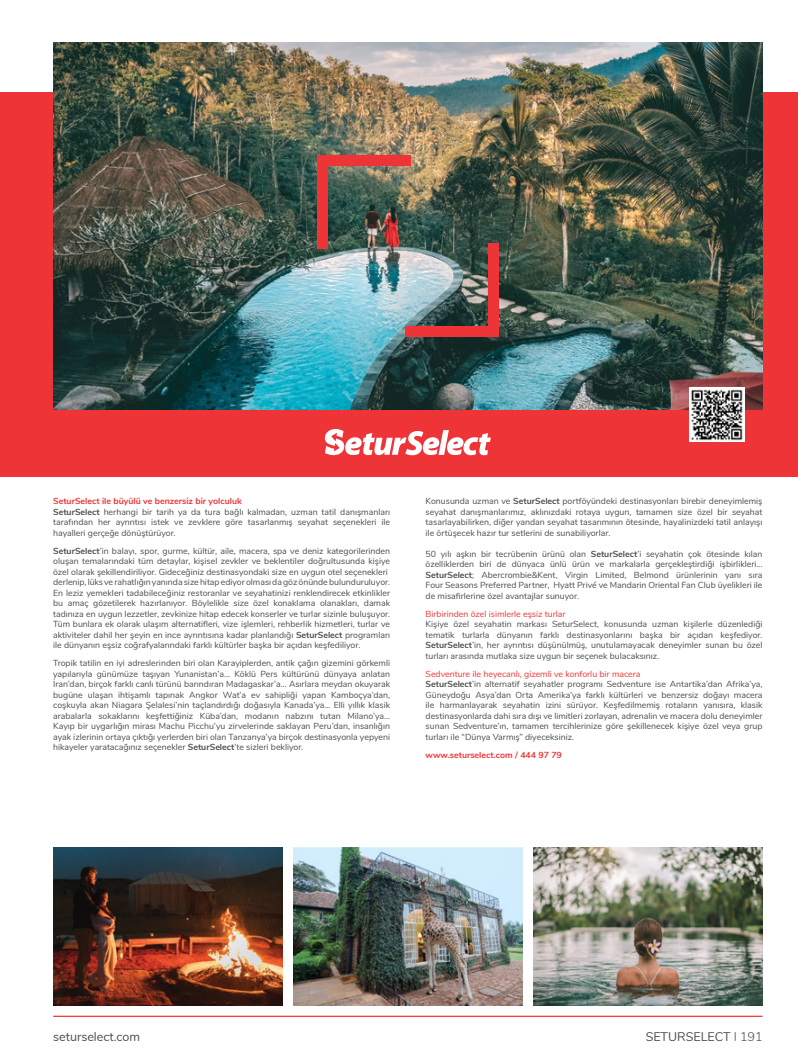
<style>
.page{position:relative;width:798px;height:1063px;background:#fff}
.page>*{position:absolute;margin:0;border:0;box-sizing:border-box;transform-origin:0 0}
.t1{font:12.5px "Nunito";color:#4d4d4f}
.t2{font:8.75px/10.5px "Nunito";color:#4d4d4f;text-align:justify}
.t3{font:8.75px "Nunito";color:#ee3436}
.t4{font:700 8.75px "Nunito";color:#ee3436}
.s1{font-weight:700;color:#ee3436}
.s2{font-weight:700}
.s3{color:#ee3436}
.s4{font-weight:300}
</style>
<div class="page">
<img style="left:293px;top:848px;width:229px;height:157px">
<div style="left:0;top:92px;width:797px;height:385px;background:#ee3436"></div>
<img style="left:53px;top:43px;width:709px;height:366px">
<img style="left:689px;top:387px;width:55px;height:55px">
<svg style="left:324px;top:429px;width:166px;height:27px"></svg>
<img style="left:533px;top:848px;width:229px;height:157px">
<img style="left:53px;top:848px;width:229px;height:157px">
<div style="left:317px;top:155px;width:93px;height:11px;background:#ee3436"></div>
<div style="left:317px;top:155px;width:10px;height:94px;background:#ee3436"></div>
<div style="left:405px;top:326px;width:93px;height:11px;background:#ee3436"></div>
<div style="left:488px;top:243px;width:10px;height:94px;background:#ee3436"></div>
<hr style="left:53px;top:1016px;width:709px;height:1px;background:#ee3436">
<p class="t2" style="left:53px;top:495px;width:338px;text-align:left"><span class="s1">SeturSelect ile büyülü ve benzersiz bir yolculuk<br></span><span class="s2">SeturSelect</span> herhangi bir tarih ya da tura bağlı kalmadan, uzman tatil danışmanları tarafından her ayrıntısı istek ve zevklere göre tasarlanmış seyahat seçenekleri ile hayalleri gerçeğe dönüştürüyor.</p>
<p class="t2" style="left:53px;top:545px;width:338px;text-align:left"><span class="s2">SeturSelect</span>’in balayı, spor, gurme, kültür, aile, macera, spa ve deniz kategorilerinden oluşan temalarındaki tüm detaylar, kişisel zevkler ve beklentiler doğrultusunda kişiye özel olarak şekillendiriliyor. Gideceğiniz destinasyondaki size en uygun otel seçenekleri derlenip, lüks ve rahatlığın yanında size hitap ediyor olması da göz önünde bulunduruluyor.<br>En leziz yemekleri tadabileceğiniz restoranlar ve seyahatinizi renklendirecek etkinlikler bu amaç gözetilerek hazırlanıyor. Böylelikle size özel konaklama olanakları, damak tadınıza en uygun lezzetler, zevkinize hitap edecek konserler ve turlar sizinle buluşuyor.<br>Tüm bunlara ek olarak ulaşım alternatifleri, vize işlemleri, rehberlik hizmetleri, turlar ve aktiviteler dahil her şeyin en ince ayrıntısına kadar planlandığı <span class="s2">SeturSelect</span> programları ile dünyanın eşsiz coğrafyalarındaki farklı kültürler başka bir açıdan keşfediliyor.</p>
<p class="t2" style="left:53px;top:657px;width:338px">Tropik tatilin en iyi adreslerinden biri olan Karayiplerden, antik çağın gizemini görkemli yapılarıyla günümüze taşıyan Yunanistan’a… Köklü Pers kültürünü dünyaya anlatan İran’dan, birçok farklı canlı türünü barındıran Madagaskar’a… Asırlara meydan okuyarak bugüne ulaşan ihtişamlı tapınak Angkor Wat’a ev sahipliği yapan Kamboçya’dan, coşkuyla akan Niagara Şelalesi’nin taçlandırdığı doğasıyla Kanada’ya… Elli yıllık klasik arabalarla sokaklarını keşfettiğiniz Küba’dan, modanın nabzını tutan Milano’ya… Kayıp bir uygarlığın mirası Machu Picchu’yu zirvelerinde saklayan Peru’dan, insanlığın ayak izlerinin ortaya çıktığı yerlerden biri olan Tanzanya’ya birçok destinasyonla yepyeni hikayeler yaratacağınız seçenekler <span class="s2">SeturSelect</span>’te sizleri bekliyor.</p>
<p class="t2" style="left:425px;top:495px;width:338px">Konusunda uzman ve <span class="s2">SeturSelect</span> portföyündeki destinasyonları birebir deneyimlemiş seyahat danışmanlarımız, aklınızdaki rotaya uygun, tamamen size özel bir seyahat tasarlayabilirken, diğer yandan seyahat tasarımının ötesinde, hayalinizdeki tatil anlayışı ile örtüşecek hazır tur setlerini de sunabiliyorlar.</p>
<p class="t2" style="left:425px;top:548px;width:338px">50 yılı aşkın bir tecrübenin ürünü olan <span class="s2">SeturSelect</span>’i seyahatin çok ötesinde kılan özelliklerden biri de dünyaca ünlü ürün ve markalarla gerçekleştirdiği işbirlikleri… <span class="s2">SeturSelect</span>; Abercrombie&amp;Kent, Virgin Limited, Belmond ürünlerinin yanı sıra Four Seasons Preferred Partner, Hyatt Privé ve Mandarin Oriental Fan Club üyelikleri ile de misafirlerine özel avantajlar sunuyor.</p>
<p class="t3" style="left:425px;top:607px;width:141px">Birbirinden özel isimlerle eşsiz turlar</p>
<p class="t2" style="left:425px;top:618px;width:338px">Kişiye özel seyahatin markası SeturSelect, konusunda uzman kişilerle düzenlediği tematik turlarla dünyanın farklı destinasyonlarını başka bir açıdan keşfediyor.<br><span class="s2">SeturSelect</span>’in, her ayrıntısı düşünülmüş, unutulamayacak deneyimler sunan bu özel turları arasında mutlaka size uygun bir seçenek bulacaksınız.</p>
<p class="t2" style="left:425px;top:668px;width:338px;text-align:left"><span class="s3">Sedventure ile heyecanlı, gizemli ve konforlu bir macera<br></span><span class="s2">SeturSelect</span>’in alternatif seyahatler programı Sedventure ise Antartika’dan Afrika’ya, Güneydoğu Asya’dan Orta Amerika’ya farklı kültürleri ve benzersiz doğayı macera ile harmanlayarak seyahatin izini sürüyor. Keşfedilmemiş rotaların yanısıra, klasik destinasyonlarda dahi sıra dışı ve limitleri zorlayan, adrenalin ve macera dolu deneyimler sunan Sedventure’ın, tamamen tercihlerinize göre şekillenecek kişiye özel veya grup turları ile “Dünya Varmış” diyeceksiniz.</p>
<p class="t4" style="left:425px;top:748px;width:138px">www.seturselect.com / 444 97 79</p>
<h1 class="t1" style="left:53px;top:1028px;width:88px">seturselect.com</h1>
<h1 class="t1" style="left:645px;top:1028px;width:118px">SETURSELECT <span class="s4">I 191</span></h1>
</div>
